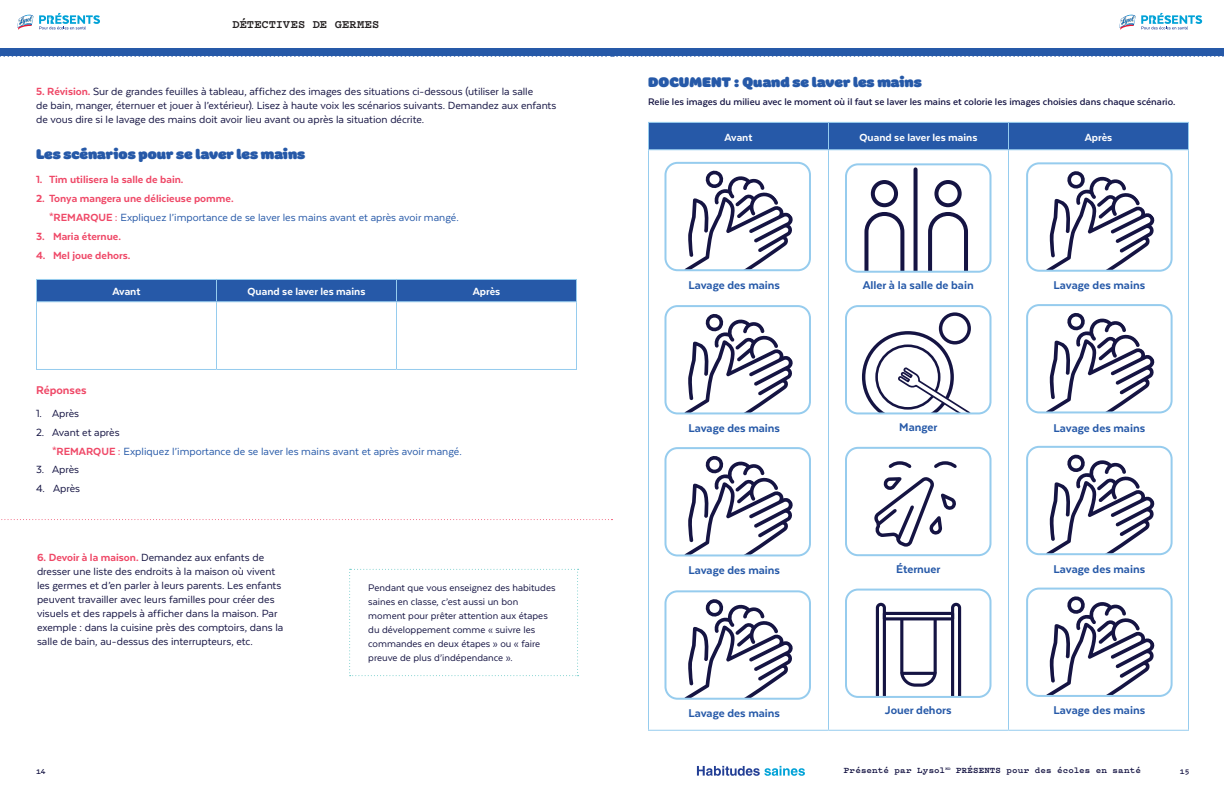
<style>
.page{position:relative;width:1224px;height:792px;background:#fff}
.page>*{position:absolute;margin:0;border:0;box-sizing:border-box;transform-origin:0 0}
.t1{font:14px "Colette Ultra Jumbo";color:#2659a8}
.t2{font:800 13px "Texta";color:#2659a8}
.t3{font:800 13px "Texta";color:#ef4867}
.t4{font:12px/14px "Texta";letter-spacing:-.005em;color:#151443}
.t5{font:12px/19px "Texta";color:#2659a8}
.t6{font:800 12px "Texta";color:#fff}
.t7{font:800 12px "Texta";color:#ef4867}
.t8{font:700 12px "Pitch";letter-spacing:-.005em;color:#231f20}
.t9{font:11px/14px "Texta";color:#151443}
.t10{font:700 11px "Texta";color:#151443}
.t11{font:700 9px "Pitch";letter-spacing:.01em;color:#151443}
.t12{font:700 8px "Pitch";color:#151443}
.s1{font-weight:800;color:#ef4867}
.s2{color:#151443}
</style>
<div class="page">
<div style="left:608px;top:48px;width:616px;height:7px;background:#2659a8"></div>
<hr style="left:648px;top:150px;width:1px;height:580px;background:#96ccee">
<hr style="left:1188px;top:150px;width:1px;height:580px;background:#96ccee">
<hr style="left:648px;top:730px;width:180px;height:1px;background:#96ccee">
<hr style="left:1008px;top:730px;width:181px;height:1px;background:#96ccee">
<div style="left:648px;top:122px;width:541px;height:28px;background:#2659a8"></div>
<hr style="left:828px;top:149px;width:180px;height:1px;background:#96ccee">
<hr style="left:828px;top:150px;width:1px;height:580px;background:#96ccee">
<hr style="left:1008px;top:150px;width:1px;height:580px;background:#96ccee">
<hr style="left:828px;top:730px;width:180px;height:1px;background:#96ccee">
<svg style="left:687px;top:314px;width:106px;height:97px"></svg>
<div style="left:664px;top:305px;width:147px;height:109px;border:2px solid #96ccee;border-radius:12px"></div>
<svg style="left:687px;top:456px;width:106px;height:97px"></svg>
<div style="left:664px;top:447px;width:147px;height:109px;border:2px solid #96ccee;border-radius:12px"></div>
<svg style="left:685px;top:599px;width:108px;height:98px"></svg>
<div style="left:664px;top:590px;width:147px;height:110px;border:2px solid #96ccee;border-radius:12px"></div>
<svg style="left:686px;top:170px;width:107px;height:98px"></svg>
<div style="left:664px;top:162px;width:147px;height:109px;border:2px solid #96ccee;border-radius:12px"></div>
<svg style="left:1047px;top:171px;width:108px;height:98px"></svg>
<div style="left:1026px;top:162px;width:147px;height:110px;border:2px solid #96ccee;border-radius:12px"></div>
<svg style="left:1048px;top:313px;width:107px;height:97px"></svg>
<div style="left:1026px;top:304px;width:147px;height:109px;border:2px solid #96ccee;border-radius:12px"></div>
<svg style="left:1048px;top:454px;width:107px;height:98px"></svg>
<div style="left:1026px;top:446px;width:147px;height:109px;border:2px solid #96ccee;border-radius:12px"></div>
<svg style="left:1047px;top:596px;width:108px;height:98px"></svg>
<div style="left:1026px;top:588px;width:147px;height:109px;border:2px solid #96ccee;border-radius:12px"></div>
<div style="left:871px;top:180px;width:27px;height:27px;border:4px solid #151443;border-radius:50%"></div>
<svg style="left:864px;top:212px;width:41px;height:58px"></svg>
<svg style="left:936px;top:182px;width:24px;height:23px"></svg>
<div style="left:934px;top:180px;width:28px;height:27px;border:4px solid #151443;border-radius:50%"></div>
<svg style="left:928px;top:212px;width:40px;height:58px"></svg>
<svg style="left:914px;top:169px;width:4px;height:101px"></svg>
<div style="left:845px;top:163px;width:146px;height:110px;border:2px solid #96ccee;border-radius:12px"></div>
<svg style="left:862px;top:331px;width:109px;height:80px"></svg>
<svg style="left:941px;top:314px;width:28px;height:29px"></svg>
<div style="left:939px;top:312px;width:32px;height:32px;border:3px solid #151443;border-radius:50%"></div>
<div style="left:845px;top:305px;width:146px;height:109px;border:2px solid #96ccee;border-radius:12px"></div>
<svg style="left:874px;top:461px;width:83px;height:86px"></svg>
<div style="left:845px;top:447px;width:146px;height:109px;border:2px solid #96ccee;border-radius:12px"></div>
<svg style="left:876px;top:603px;width:12px;height:92px"></svg>
<svg style="left:949px;top:603px;width:12px;height:92px"></svg>
<hr style="left:900px;top:613px;width:3px;height:60px;background:#151443">
<hr style="left:934px;top:613px;width:3px;height:60px;background:#151443">
<div style="left:883px;top:612px;width:71px;height:8px;border:3px solid #151443"></div>
<svg style="left:900px;top:670px;width:37px;height:17px"></svg>
<div style="left:845px;top:589px;width:146px;height:109px;border:2px solid #96ccee;border-radius:12px"></div>
<div style="left:0;top:48px;width:612px;height:7px;background:#2659a8"></div>
<svg style="left:39px;top:13px;width:61px;height:16px"></svg>
<svg style="left:17px;top:15px;width:16px;height:15px"></svg>
<svg style="left:1119px;top:13px;width:83px;height:17px"></svg>
<div style="left:36px;top:279px;width:541px;height:22px;background:#2659a8"></div>
<hr style="left:36px;top:301px;width:180px;height:1px;background:#96ccee">
<hr style="left:36px;top:302px;width:1px;height:67px;background:#96ccee">
<hr style="left:216px;top:301px;width:180px;height:1px;background:#96ccee">
<hr style="left:216px;top:302px;width:1px;height:67px;background:#96ccee">
<hr style="left:396px;top:301px;width:181px;height:1px;background:#96ccee">
<hr style="left:396px;top:302px;width:1px;height:67px;background:#96ccee">
<hr style="left:576px;top:302px;width:1px;height:67px;background:#96ccee">
<hr style="left:36px;top:369px;width:180px;height:1px;background:#96ccee">
<hr style="left:216px;top:369px;width:180px;height:1px;background:#96ccee">
<hr style="left:396px;top:369px;width:181px;height:1px;background:#96ccee">
<svg style="left:0;top:55px;width:1224px;height:2px"></svg>
<svg style="left:1px;top:519px;width:612px;height:1px"></svg>
<svg style="left:349px;top:569px;width:230px;height:107px"></svg>
<svg style="left:697px;top:766px;width:108px;height:10px"></svg>
<p class="t8" style="left:233px;top:16px;width:148px">DÉTECTIVES DE GERMES</p>
<p class="t4" style="left:36px;top:84px;width:522px"><span class="s1">5. Révision.</span> Sur de grandes feuilles à tableau, affichez des images des situations ci-dessous (utiliser la salle<br>de bain, manger, éternuer et jouer à l’extérieur). Lisez à haute voix les scénarios suivants. Demandez aux enfants de vous dire si le lavage des mains doit avoir lieu avant ou après la situation décrite.</p>
<p class="t1" style="left:36px;top:144px;width:271px">Les scénarios pour se laver les mains</p>
<p class="t7" style="left:36px;top:173px;width:149px">1. Tim utilisera la salle de bain.</p>
<p class="t5" style="left:49px;top:189px;width:411px;text-indent:-13px"><span class="s1">2. Tonya mangera une délicieuse pomme.<br>*REMARQUE :</span> Expliquez l’importance de se laver les mains avant et après avoir mangé.</p>
<p class="t7" style="left:36px;top:230px;width:86px">3. Maria éternue.</p>
<p class="t7" style="left:36px;top:249px;width:96px">4. Mel joue dehors.</p>
<p class="t6" style="left:113px;top:286px;width:29px">Avant</p>
<p class="t6" style="left:248px;top:286px;width:119px">Quand se laver les mains</p>
<p class="t6" style="left:473px;top:286px;width:29px">Après</p>
<p class="t3" style="left:36px;top:383px;width:52px">Réponses</p>
<p class="t4" style="left:36px;top:406px;width:45px">1. Après</p>
<p class="t5" style="left:52px;top:422px;width:411px;text-indent:-16px"><span class="s2">2. Avant et après<br></span><span class="s1">*REMARQUE :</span> Expliquez l’importance de se laver les mains avant et après avoir mangé.</p>
<p class="t4" style="left:36px;top:462px;width:45px">3. Après</p>
<p class="t4" style="left:36px;top:481px;width:46px">4. Après</p>
<p class="t4" style="left:37px;top:550px;width:248px"><span class="s1">6. Devoir à la maison.</span> Demandez aux enfants de dresser une liste des endroits à la maison où vivent les germes et d’en parler à leurs parents. Les enfants peuvent travailler avec leurs familles pour créer des visuels et des rappels à afficher dans la maison. Par exemple : dans la cuisine près des comptoirs, dans la salle de bain, au-dessus des interrupteurs, etc.</p>
<p class="t9" style="left:368px;top:581px;width:189px">Pendant que vous enseignez des habitudes saines en classe, c’est aussi un bon moment pour prêter attention aux étapes du développement comme « suivre les commandes en deux étapes » ou « faire preuve de plus d’indépendance ».</p>
<p class="t1" style="left:648px;top:71px;width:275px">DOCUMENT : Quand se laver les mains</p>
<p class="t10" style="left:648px;top:96px;width:529px">Relie les images du milieu avec le moment où il faut se laver les mains et colorie les images choisies dans chaque scénario.</p>
<p class="t6" style="left:725px;top:131px;width:29px">Avant</p>
<p class="t6" style="left:860px;top:131px;width:119px">Quand se laver les mains</p>
<p class="t6" style="left:1085px;top:131px;width:29px">Après</p>
<p class="t2" style="left:688px;top:278px;width:93px">Lavage des mains</p>
<p class="t2" style="left:863px;top:278px;width:112px">Aller à la salle de bain</p>
<p class="t2" style="left:1054px;top:278px;width:93px">Lavage des mains</p>
<p class="t2" style="left:899px;top:420px;width:40px">Manger</p>
<p class="t2" style="left:688px;top:421px;width:93px">Lavage des mains</p>
<p class="t2" style="left:1054px;top:421px;width:93px">Lavage des mains</p>
<p class="t2" style="left:688px;top:563px;width:93px">Lavage des mains</p>
<p class="t2" style="left:688px;top:707px;width:93px">Lavage des mains</p>
<p class="t2" style="left:896px;top:562px;width:46px">Éternuer</p>
<p class="t2" style="left:885px;top:704px;width:68px">Jouer dehors</p>
<p class="t2" style="left:1054px;top:562px;width:93px">Lavage des mains</p>
<p class="t2" style="left:1054px;top:704px;width:93px">Lavage des mains</p>
<p class="t11" style="left:844px;top:764px;width:299px">Présenté par Lysol<sup>MD</sup> PRÉSENTS pour des écoles en santé</p>
<p class="t12" style="left:36px;top:766px;width:11px">14</p>
<p class="t12" style="left:1180px;top:766px;width:11px">15</p>
</div>
